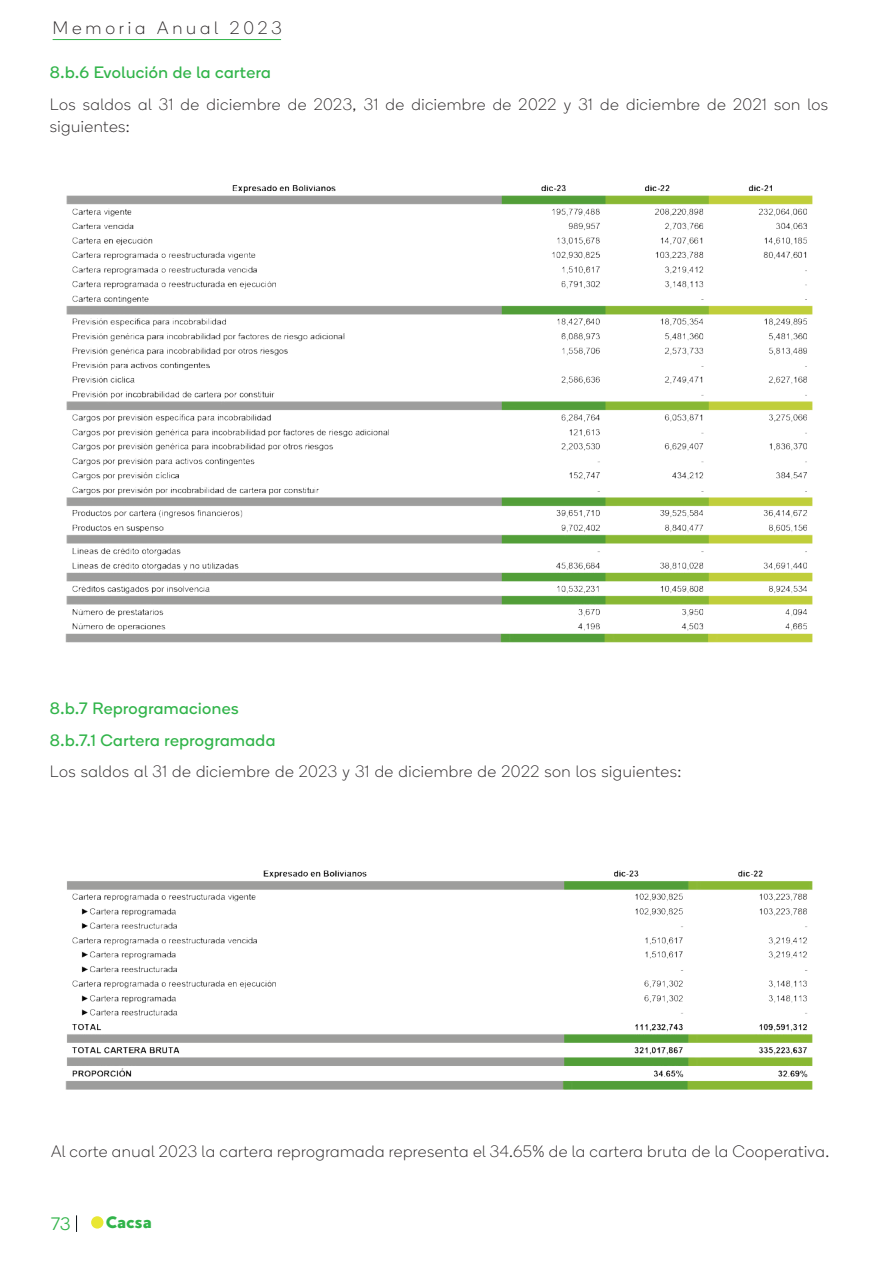
<style>
.page{position:relative;width:893px;height:1263px;background:#fff}
.page>*{position:absolute;margin:0;border:0;box-sizing:border-box;transform-origin:0 0}
.t1{font:100 18px "Boing";letter-spacing:.21em;color:#231f20}
.t2{font:300 18px "Boing";color:#31b44a}
.t3{font:100 16.5px/22.5px "Boing";letter-spacing:.03em;color:#231f20}
.t4{font:16.5px/31.5px "Boing";letter-spacing:.03em;color:#31b44a}
.t5{font:16.5px "MADE Good Time Grotesk";letter-spacing:-.09em;color:#31b44a}
</style>
<div class="page">
<svg style="left:76px;top:1215px;width:1px;height:17px"></svg>
<hr style="left:53px;top:39px;width:228px;height:1px;background:#31b44a">
<div style="left:91px;top:1216px;width:12px;height:12px;background:#e9e733;border-radius:50%"></div>
<img style="left:65px;top:185px;width:748px;height:458px">
<img style="left:65px;top:870px;width:748px;height:220px">
<p class="t1" style="left:53px;top:17px;width:231px">Memoria Anual 2023</p>
<p class="t4" style="left:50px;top:57px;width:222px">8.b.6 Evolución de la cartera</p>
<p class="t3" style="left:50px;top:93px;width:780px">Los saldos al 31 de diciembre de 2023, 31 de diciembre de 2022 y 31 de diciembre de 2021 son los siguientes:</p>
<p class="t4" style="left:50px;top:692px;width:227px">8.b.7 Reprogramaciones<br>8.b.7.1 Cartera reprogramada</p>
<p class="t3" style="left:50px;top:760px;width:633px">Los saldos al 31 de diciembre de 2023 y 31 de diciembre de 2022 son los siguientes:</p>
<p class="t3" style="left:51px;top:1140px;width:780px">Al corte anual 2023 la cartera reprogramada representa el 34.65% de la cartera bruta de la Cooperativa.</p>
<p class="t2" style="left:51px;top:1213px;width:21px">73</p>
<p class="t5" style="left:105px;top:1213px;width:49px">Cacsa</p>
</div>
